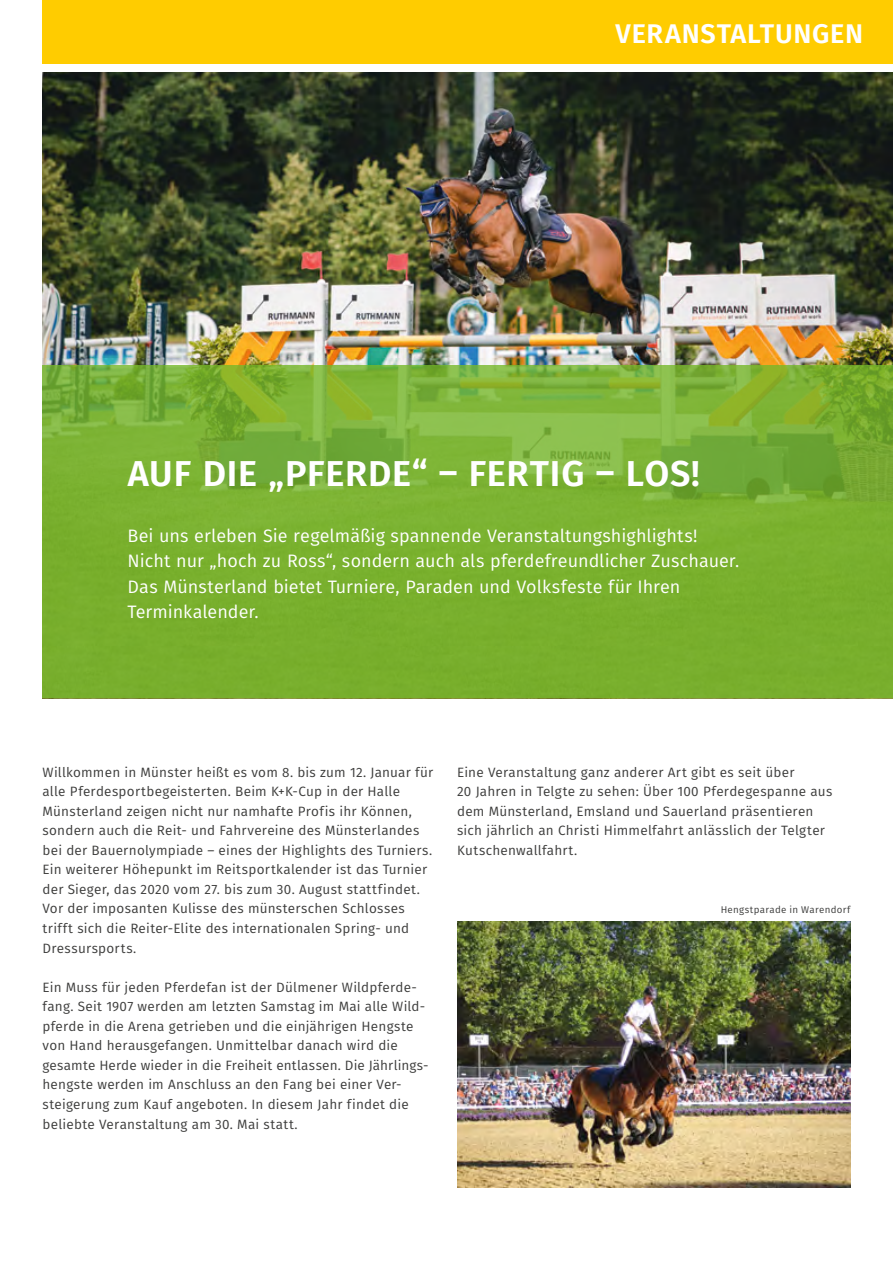
<style>
.page{position:relative;width:893px;height:1263px;background:#fff}
.page>*{position:absolute;margin:0;border:0;box-sizing:border-box;transform-origin:0 0}
.Head_Green_Versal_24{font:600 36px "Fira Sans";letter-spacing:.02em;color:#fff}
.Balkenhead_rechts{font:600 27px "Fira Sans";letter-spacing:.025em;color:#fff}
.Einführungstext{font:18px/25.5px "Fira Sans";color:#fff}
.body_Fira{font:13.5px/19.5px "Fira Sans";letter-spacing:.015em;color:#3c3c3b}
.BU_Fira{font:9.75px "Fira Sans";letter-spacing:.03em;color:#3c3c3b}
</style>
<div class="page">
<div style="left:43px;top:0;width:850px;height:64px;background:#fc0"></div>
<img style="left:43px;top:72px;width:850px;height:294px">
<svg style="left:43px;top:366px;width:850px;height:332px;background:#7ab031"></svg>
<img style="left:457px;top:922px;width:393px;height:265px">
<p class="Balkenhead_rechts" style="left:616px;top:12px;width:249px">VERANSTALTUNGEN</p>
<p class="Head_Green_Versal_24" style="left:128px;top:444px;width:574px">AUF DIE „PFERDE“ – FERTIG – LOS!</p>
<p class="Einführungstext" style="left:128px;top:522px;width:613px">Bei uns erleben Sie regelmäßig spannende Veranstaltungshighlights!<br>Nicht nur „hoch zu Ross“, sondern auch als pferdefreundlicher Zuschauer.<br>Das Münsterland bietet Turniere, Paraden und Volksfeste für Ihren Terminkalender.</p>
<p class="body_Fira" style="left:43px;top:762px;width:392px">Willkommen in Münster heißt es vom 8. bis zum 12. Januar für alle Pferdesportbegeisterten. Beim K+K-Cup in der Halle Münsterland zeigen nicht nur namhafte Profis ihr Können, sondern auch die Reit- und Fahrvereine des Münsterlandes bei der Bauernolympiade – eines der Highlights des Turniers.<br>Ein weiterer Höhepunkt im Reitsportkalender ist das Turnier der Sieger, das 2020 vom 27. bis zum 30. August stattfindet.<br>Vor der imposanten Kulisse des münsterschen Schlosses trifft sich die Reiter-Elite des internationalen Spring- und Dressursports.</p>
<p class="body_Fira" style="left:43px;top:977px;width:388px">Ein Muss für jeden Pferdefan ist der Dülmener Wildpferde&shy;fang. Seit 1907 werden am letzten Samstag im Mai alle Wild&shy;pferde in die Arena getrieben und die einjährigen Hengste von Hand herausgefangen. Unmittelbar danach wird die gesamte Herde wieder in die Freiheit entlassen. Die Jährlings&shy;hengste werden im Anschluss an den Fang bei einer Ver&shy;steigerung zum Kauf angeboten. In diesem Jahr findet die beliebte Veranstaltung am 30. Mai statt.</p>
<p class="body_Fira" style="left:457px;top:762px;width:377px">Eine Veranstaltung ganz anderer Art gibt es seit über<br>20 Jahren in Telgte zu sehen: Über 100 Pferdegespanne aus dem Münsterland, Emsland und Sauerland präsentieren sich jährlich an Christi Himmelfahrt anlässlich der Telgter Kutschenwallfahrt.</p>
<p class="BU_Fira" style="left:721px;top:903px;width:131px">Hengstparade in Warendorf</p>
</div>
